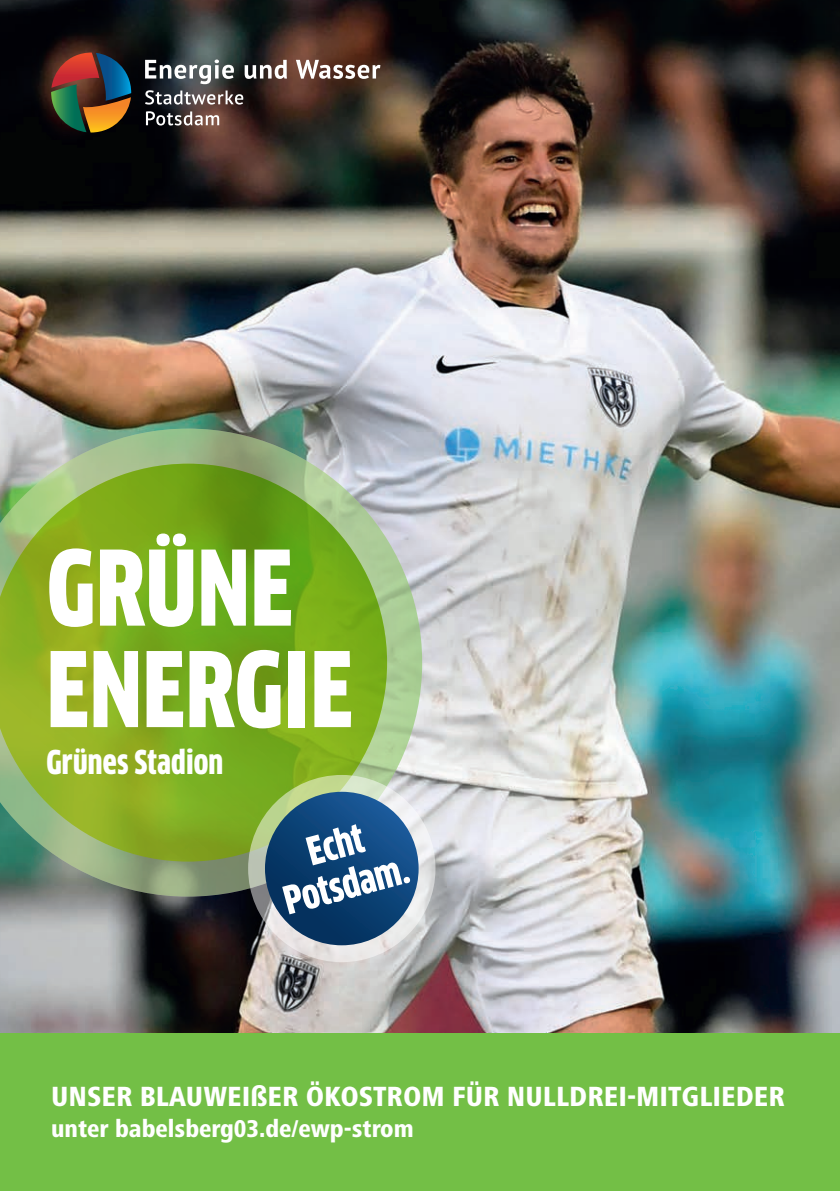
<style>
.page{position:relative;width:840px;height:1191px;background:#fff}
.page>*{position:absolute;margin:0;border:0;box-sizing:border-box;transform-origin:0 0}
.t1{font:900 condensed 101.4px/101.4px "Clan Pro";letter-spacing:.01em;color:#fff}
.t2{font:900 condensed 32px "Clan Pro";letter-spacing:.005em;color:#fff}
.t3{font:800 condensed 28.8px "Frutiger Next Pro";color:#fff}
.t4{font:800 condensed 25.2px "Frutiger Next Pro";color:#fff}
</style>
<div class="page">
<img style="left:0;top:0;width:839px;height:1033px">
<div style="left:0;top:1033px;width:839px;height:158px;background:#73bf46"></div>
<svg style="left:0;top:428px;width:422px;height:468px;background:#9fb29c"></svg>
<svg style="left:0;top:464px;width:387px;height:397px;background:#82ae2f"></svg>
<svg style="left:248px;top:775px;width:187px;height:187px;background:#d3dac8"></svg>
<svg style="left:265px;top:791px;width:153px;height:154px;background:#104376"></svg>
<svg style="left:282px;top:824px;width:128px;height:90px"></svg>
<svg style="left:51px;top:53px;width:80px;height:79px;background:#5d4c3a"></svg>
<svg style="left:145px;top:60px;width:89px;height:24px"></svg>
<svg style="left:244px;top:60px;width:43px;height:19px"></svg>
<svg style="left:296px;top:60px;width:84px;height:19px"></svg>
<svg style="left:145px;top:90px;width:98px;height:15px"></svg>
<svg style="left:146px;top:111px;width:73px;height:14px"></svg>
<h1 class="t1" style="left:47px;top:538px;width:307px">GRÜNE<br>ENERGIE</h1>
<p class="t2" style="left:46px;top:744px;width:178px">Grünes Stadion</p>
<p class="t3" style="left:51px;top:1080px;width:735px">UNSER BLAUWEIßER ÖKOSTROM FÜR NULLDREI-MITGLIEDER</p>
<p class="t4" style="left:51px;top:1113px;width:364px">unter babelsberg03.de/ewp-strom</p>
</div>
